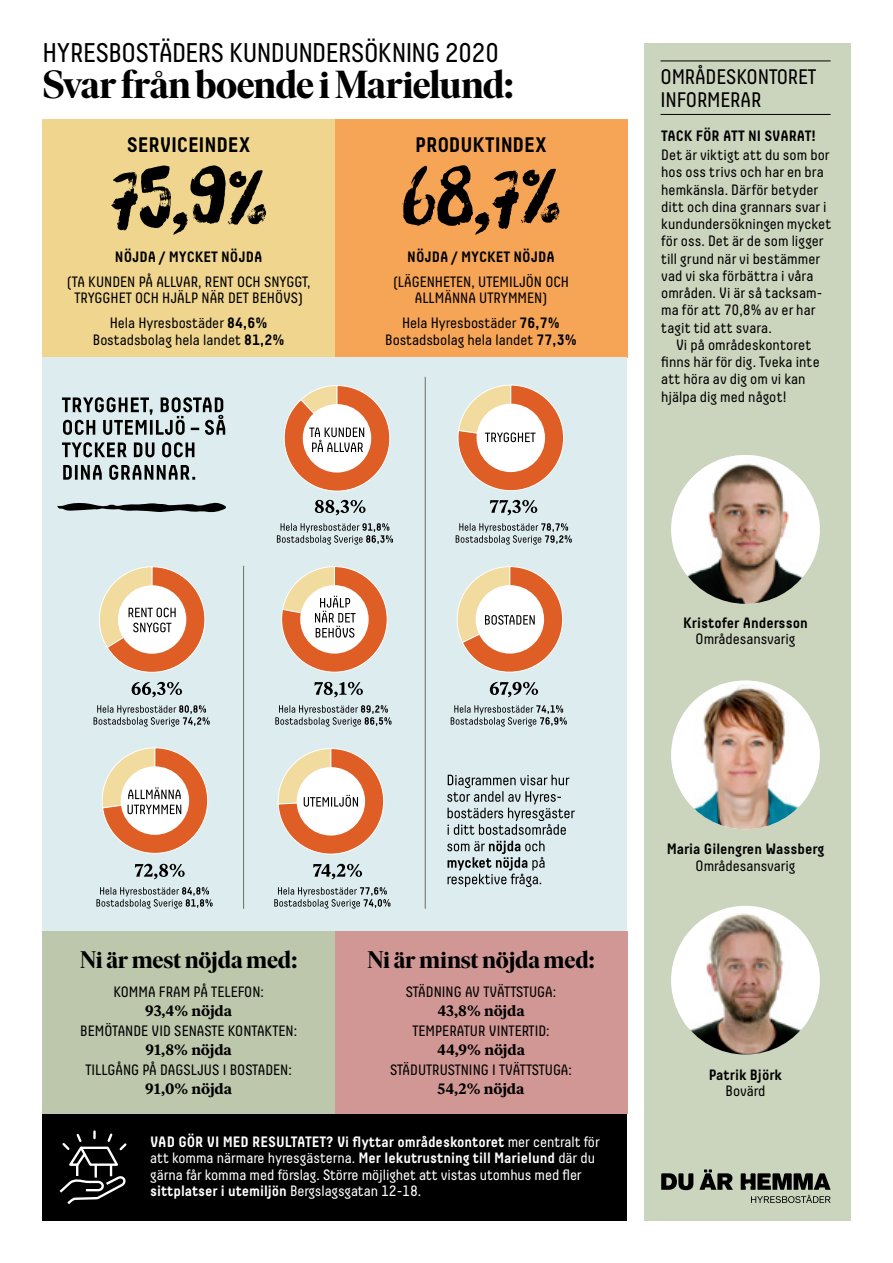
<style>
.page{position:relative;width:893px;height:1263px;background:#fff}
.page>*{position:absolute;margin:0;border:0;box-sizing:border-box;transform-origin:0 0}
.Procentsiffra{font:79.5px "Brush Up";color:#000}
.Svar_rubrik{font:700 39px "Ivar Display";letter-spacing:-.025em;color:#000}
.Kundundersökning_rub{font:27px "Decima Pro";letter-spacing:-.025em;color:#000}
.Rubrik_Ivar_16p{font:700 24px "Ivar Display";letter-spacing:-.005em;color:#000}
.Områdeskontor_rubrik{font:21px/22.5px "Decima Pro";letter-spacing:-.005em;color:#000}
.Rubrik_Decima_14p_ce{font:700 21px "Decima Pro";letter-spacing:-.01em;color:#000}
.Områdestext{font:15px/17.2px "Decima Pro";letter-spacing:.005em;color:#000}
.Svart_platta_baksida{font:15px/16.5px "Decima Pro";letter-spacing:-.005em;color:#fff}
.Text_1{font:15px "Decima Pro";color:#000}
.Procent_text_2{font:15px/16.5px "Decima Pro";color:#000;text-align:center}
.Procent_text_3{font:15px "Decima Pro";color:#000}
.Områdestext_rubrik{font:700 15px "Decima Pro";color:#000}
.Text_2{font:700 15px "Ivar Text";letter-spacing:-.01em;color:#000}
.Procent_text_1{font:700 15px "Decima Pro";color:#000}
.s1{color:#fff}
.s2{font-weight:700}
</style>
<div class="page">
<div style="left:43px;top:119px;width:292px;height:238px;background:#efd58e"></div>
<div style="left:335px;top:119px;width:292px;height:238px;background:#f6a456"></div>
<div style="left:43px;top:357px;width:584px;height:574px;background:#ddecee"></div>
<svg style="left:135px;top:864px;width:50px;height:15px"></svg>
<svg style="left:313px;top:864px;width:49px;height:15px"></svg>
<svg style="left:96px;top:887px;width:117px;height:21px"></svg>
<svg style="left:274px;top:887px;width:116px;height:21px"></svg>
<svg style="left:490px;top:682px;width:48px;height:15px"></svg>
<svg style="left:451px;top:705px;width:116px;height:22px"></svg>
<svg style="left:314px;top:682px;width:49px;height:15px"></svg>
<svg style="left:275px;top:705px;width:116px;height:22px"></svg>
<svg style="left:132px;top:682px;width:50px;height:15px"></svg>
<svg style="left:94px;top:705px;width:116px;height:22px"></svg>
<svg style="left:281px;top:566px;width:107px;height:107px"></svg>
<svg style="left:456px;top:566px;width:107px;height:107px"></svg>
<svg style="left:101px;top:747px;width:107px;height:107px"></svg>
<svg style="left:277px;top:748px;width:107px;height:107px"></svg>
<svg style="left:447px;top:841px;width:97px;height:46px"></svg>
<svg style="left:447px;top:775px;width:128px;height:60px"></svg>
<svg style="left:57px;top:502px;width:169px;height:11px"></svg>
<svg style="left:284px;top:385px;width:106px;height:107px"></svg>
<svg style="left:315px;top:500px;width:51px;height:15px"></svg>
<svg style="left:277px;top:523px;width:116px;height:22px"></svg>
<svg style="left:457px;top:384px;width:107px;height:107px"></svg>
<svg style="left:490px;top:500px;width:47px;height:15px"></svg>
<svg style="left:456px;top:523px;width:116px;height:22px"></svg>
<hr style="left:425px;top:377px;width:1px;height:532px;background:#6d6a63">
<hr style="left:243px;top:566px;width:1px;height:343px;background:#6d6a63">
<svg style="left:99px;top:566px;width:107px;height:107px"></svg>
<svg style="left:63px;top:465px;width:132px;height:15px"></svg>
<svg style="left:62px;top:442px;width:132px;height:15px"></svg>
<svg style="left:62px;top:397px;width:163px;height:38px"></svg>
<div style="left:43px;top:931px;width:292px;height:183px;background:#bcc7ab"></div>
<div style="left:335px;top:931px;width:292px;height:183px;background:#d19794"></div>
<div style="left:43px;top:1114px;width:584px;height:106px;background:#000"></div>
<div style="left:644px;top:43px;width:206px;height:1177px;background:#cbd4bd"></div>
<hr style="left:660px;top:61px;width:171px;height:1px;background:#000">
<hr style="left:660px;top:114px;width:171px;height:1px;background:#000">
<svg style="left:699px;top:1169px;width:34px;height:21px"></svg>
<svg style="left:661px;top:1173px;width:32px;height:17px"></svg>
<svg style="left:741px;top:1173px;width:89px;height:30px"></svg>
<div style="left:671px;top:455px;width:149px;height:149px;background:#fff;border-radius:50%"></div>
<img style="left:685px;top:455px;width:121px;height:149px">
<div style="left:671px;top:680px;width:149px;height:149px;background:#fff;border-radius:50%"></div>
<img style="left:683px;top:684px;width:125px;height:145px">
<div style="left:671px;top:906px;width:149px;height:148px;background:#fff;border-radius:50%"></div>
<img style="left:683px;top:913px;width:125px;height:141px">
<svg style="left:59px;top:1130px;width:68px;height:75px"></svg>
<p class="Kundundersökning_rub" style="left:43px;top:38px;width:463px">HYRESBOSTÄDERS KUNDUNDERSÖKNING 2020<span class="s1">.</span></p>
<p class="Svar_rubrik" style="left:43px;top:63px;width:472px">Svar från boende i Marielund:</p>
<h1 class="Rubrik_Decima_14p_ce" style="left:127px;top:132px;width:125px">SERVICEINDEX</h1>
<h1 class="Procentsiffra" style="left:110px;top:149px;width:159px">75,9%</h1>
<h2 class="Procent_text_1" style="left:115px;top:248px;width:149px">NÖJDA / MYCKET NÖJDA</h2>
<h3 class="Procent_text_2" style="left:67px;top:273px;width:245px">(TA KUNDEN PÅ ALLVAR, RENT OCH SNYGGT,<br>TRYGGHET OCH HJÄLP NÄR DET BEHÖVS)</h3>
<p class="Procent_text_3" style="left:110px;top:315px;width:159px">Hela Hyresbostäder <span class="s2">84,6%</span></p>
<p class="Procent_text_3" style="left:93px;top:331px;width:193px">Bostadsbolag hela landet <span class="s2">81,2%</span></p>
<h1 class="Rubrik_Decima_14p_ce" style="left:415px;top:132px;width:133px">PRODUKTINDEX</h1>
<h1 class="Procentsiffra" style="left:402px;top:149px;width:160px">68,7%</h1>
<h2 class="Procent_text_1" style="left:407px;top:248px;width:149px">NÖJDA / MYCKET NÖJDA</h2>
<h3 class="Procent_text_2" style="left:393px;top:273px;width:178px">(LÄGENHETEN, UTEMILJÖN OCH<br>ALLMÄNNA UTRYMMEN)</h3>
<p class="Procent_text_3" style="left:402px;top:315px;width:159px">Hela Hyresbostäder <span class="s2">76,7%</span></p>
<p class="Procent_text_3" style="left:385px;top:331px;width:193px">Bostadsbolag hela landet <span class="s2">77,3%</span></p>
<h4 class="Områdeskontor_rubrik" style="left:660px;top:66px;width:157px">OMRÅDESKONTORET<br>INFORMERAR</h4>
<h5 class="Områdestext_rubrik" style="left:661px;top:127px;width:156px">TACK FÖR ATT NI SVARAT!</h5>
<p class="Områdestext" style="left:661px;top:146px;width:172px">Det är viktigt att du som bor hos oss trivs och har en bra hemkänsla. Därför betyder ditt och dina grannars svar i kundundersökningen mycket för oss. Det är de som ligger till grund när vi bestämmer vad vi ska förbättra i våra områden. Vi är så tacksam&shy;ma för att 70,8% av er har tagit tid att svara.</p>
<p class="Områdestext" style="left:661px;top:336px;width:160px;text-indent:15px">Vi på områdeskontoret finns här för dig. Tveka inte att höra av dig om vi kan hjälpa dig med något!</p>
<p class="Områdestext_rubrik" style="left:683px;top:614px;width:126px">Kristofer Andersson</p>
<p class="Områdestext" style="left:696px;top:630px;width:101px">Områdesansvarig</p>
<p class="Rubrik_Ivar_16p" style="left:80px;top:947px;width:219px">Ni är mest nöjda med:</p>
<h1 class="Text_1" style="left:113px;top:983px;width:152px">KOMMA FRAM PÅ TELEFON:</h1>
<h2 class="Text_2" style="left:145px;top:1002px;width:88px">93,4% nöjda</h2>
<h1 class="Text_1" style="left:80px;top:1022px;width:218px">BEMÖTANDE VID SENASTE KONTAKTEN:</h1>
<h2 class="Text_2" style="left:145px;top:1041px;width:88px">91,8% nöjda</h2>
<h1 class="Text_1" style="left:85px;top:1061px;width:208px">TILLGÅNG PÅ DAGSLJUS I BOSTADEN:</h1>
<h2 class="Text_2" style="left:145px;top:1080px;width:88px">91,0% nöjda</h2>
<p class="Rubrik_Ivar_16p" style="left:367px;top:947px;width:229px">Ni är minst nöjda med:</p>
<h1 class="Text_1" style="left:406px;top:983px;width:152px">STÄDNING AV TVÄTTSTUGA:</h1>
<h2 class="Text_2" style="left:437px;top:1002px;width:89px">43,8% nöjda</h2>
<h1 class="Text_1" style="left:412px;top:1022px;width:139px">TEMPERATUR VINTERTID:</h1>
<h2 class="Text_2" style="left:437px;top:1041px;width:89px">44,9% nöjda</h2>
<h1 class="Text_1" style="left:390px;top:1061px;width:183px">STÄDUTRUSTNING I TVÄTTSTUGA:</h1>
<h2 class="Text_2" style="left:438px;top:1080px;width:88px">54,2% nöjda</h2>
<p class="Svart_platta_baksida" style="left:150px;top:1133px;width:451px"><span class="s2">VAD GÖR VI MED RESULTATET? Vi flyttar områdeskontoret</span> mer centralt för att komma närmare hyresgästerna. <span class="s2">Mer lekutrustning till Marielund</span> där du gärna får komma med förslag. Större möjlighet att vistas utomhus med fler <span class="s2">sittplatser i utemiljön</span> Bergslagsgatan 12-18.</p>
<p class="Områdestext_rubrik" style="left:667px;top:840px;width:159px">Maria Gilengren Wassberg</p>
<p class="Områdestext" style="left:696px;top:857px;width:101px">Områdesansvarig</p>
<p class="Områdestext_rubrik" style="left:709px;top:1065px;width:75px">Patrik Björk</p>
<p class="Områdestext" style="left:726px;top:1082px;width:41px">Bovärd</p>
</div>
